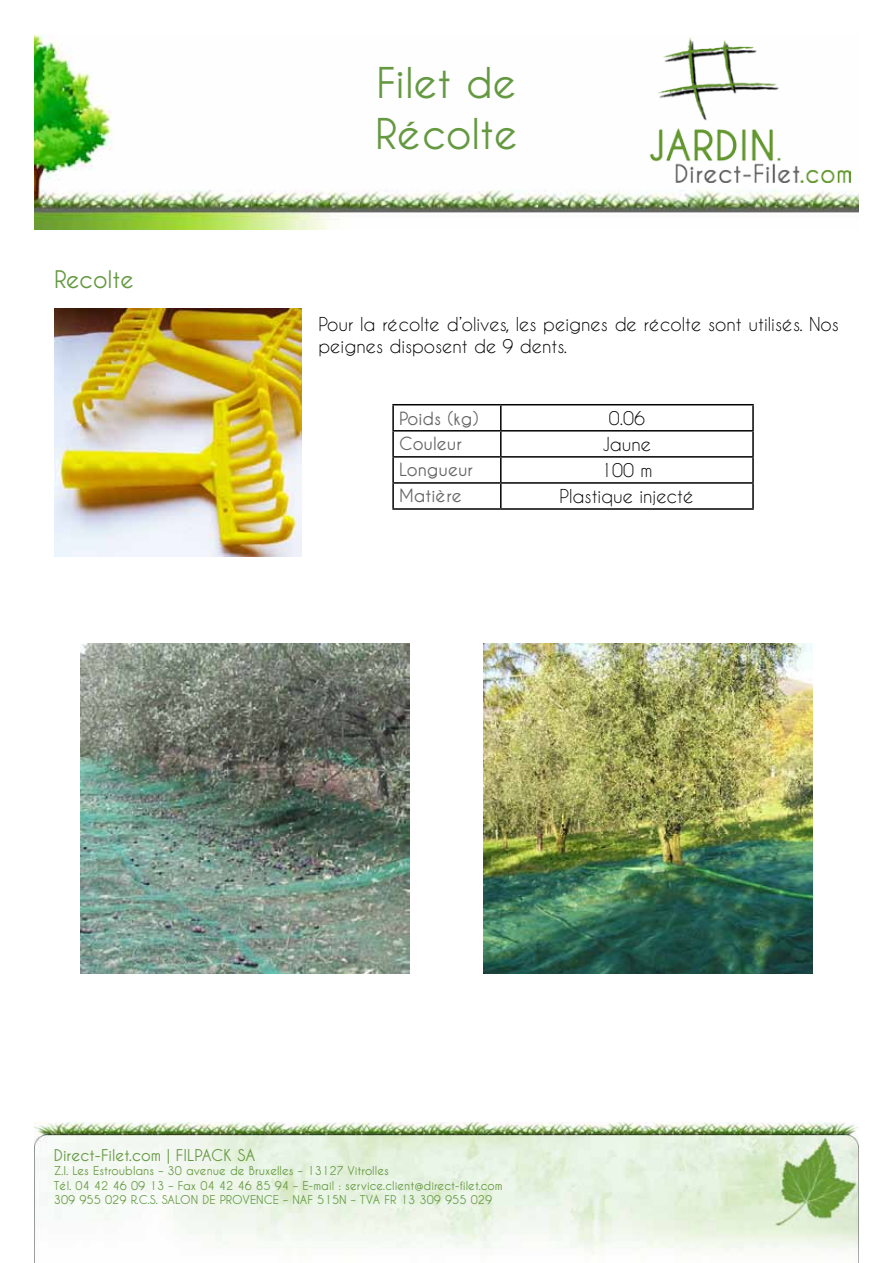
<style>
.page{position:relative;width:893px;height:1263px;background:#fff}
.page>*{position:absolute;margin:0;border:0;box-sizing:border-box;transform-origin:0 0}
.t1{font:700 42px/50.4px "Caviar Dreams";color:#659941}
.t2{font:700 24px "Caviar Dreams";color:#659941}
.t3{font:18px/21.6px "Caviar Dreams";color:#000}
.t4{font:700 18px "Caviar Dreams";color:#676565}
.t5{font:700 16.05px "Caviar Dreams";color:#659941}
.t6{font:700 12px/14.5px "Caviar Dreams";color:#659941}
</style>
<div class="page">
<img style="left:34px;top:1123px;width:825px;height:140px">
<img style="left:34px;top:34px;width:825px;height:196px">
<img style="left:630px;top:36px;width:220px;height:147px">
<hr style="left:392px;top:404px;width:109px;height:1px;background:#000">
<hr style="left:392px;top:405px;width:2px;height:25px;background:#000">
<hr style="left:501px;top:404px;width:253px;height:1px;background:#000">
<hr style="left:500px;top:405px;width:2px;height:25px;background:#000">
<hr style="left:752px;top:405px;width:2px;height:25px;background:#000">
<hr style="left:392px;top:430px;width:109px;height:1px;background:#000">
<hr style="left:392px;top:431px;width:2px;height:25px;background:#000">
<hr style="left:501px;top:430px;width:253px;height:1px;background:#000">
<hr style="left:500px;top:431px;width:2px;height:25px;background:#000">
<hr style="left:752px;top:431px;width:2px;height:25px;background:#000">
<hr style="left:392px;top:456px;width:109px;height:2px;background:#000">
<hr style="left:392px;top:458px;width:2px;height:24px;background:#000">
<hr style="left:501px;top:456px;width:253px;height:2px;background:#000">
<hr style="left:500px;top:458px;width:2px;height:24px;background:#000">
<hr style="left:752px;top:458px;width:2px;height:24px;background:#000">
<hr style="left:392px;top:482px;width:109px;height:2px;background:#000">
<hr style="left:392px;top:484px;width:2px;height:24px;background:#000">
<hr style="left:501px;top:482px;width:253px;height:2px;background:#000">
<hr style="left:500px;top:484px;width:2px;height:24px;background:#000">
<hr style="left:752px;top:484px;width:2px;height:24px;background:#000">
<hr style="left:392px;top:508px;width:109px;height:2px;background:#000">
<hr style="left:501px;top:508px;width:253px;height:2px;background:#000">
<img style="left:54px;top:309px;width:248px;height:247px">
<img style="left:81px;top:644px;width:329px;height:329px">
<img style="left:483px;top:644px;width:329px;height:329px">
<h2 class="t2" style="left:54px;top:266px;width:81px">Recolte</h2>
<h1 class="t1" style="left:375px;top:58px;width:144px">Filet de<br>Récolte</h1>
<h3 class="t3" style="left:319px;top:313px;width:522px">Pour la récolte d’olives, les peignes de récolte sont utilisés. Nos peignes disposent de 9 dents.</h3>
<h3 class="t4" style="left:399px;top:408px;width:81px">Poids (kg)</h3>
<h3 class="t3" style="left:609px;top:407px;width:38px">0.06</h3>
<h3 class="t4" style="left:399px;top:433px;width:64px">Couleur</h3>
<h3 class="t3" style="left:603px;top:433px;width:50px">Jaune</h3>
<h3 class="t4" style="left:399px;top:460px;width:75px">Longueur</h3>
<h3 class="t3" style="left:601px;top:459px;width:53px">100 m</h3>
<h3 class="t4" style="left:399px;top:486px;width:64px">Matière</h3>
<h3 class="t3" style="left:560px;top:485px;width:136px">Plastique injecté</h3>
<h3 class="t5" style="left:54px;top:1146px;width:203px">Direct-Filet.com | FILPACK SA</h3>
<p class="t6" style="left:54px;top:1163px;width:450px">Z.I. Les Estroublans – 30 avenue de Bruxelles – 13127 Vitrolles<br>Tél. 04 42 46 09 13 – Fax 04 42 46 85 94 – E-mail : service.client@direct-filet.com<br>309 955 029 R.C.S. SALON DE PROVENCE – NAF 515N – TVA FR 13 309 955 029</p>
</div>
